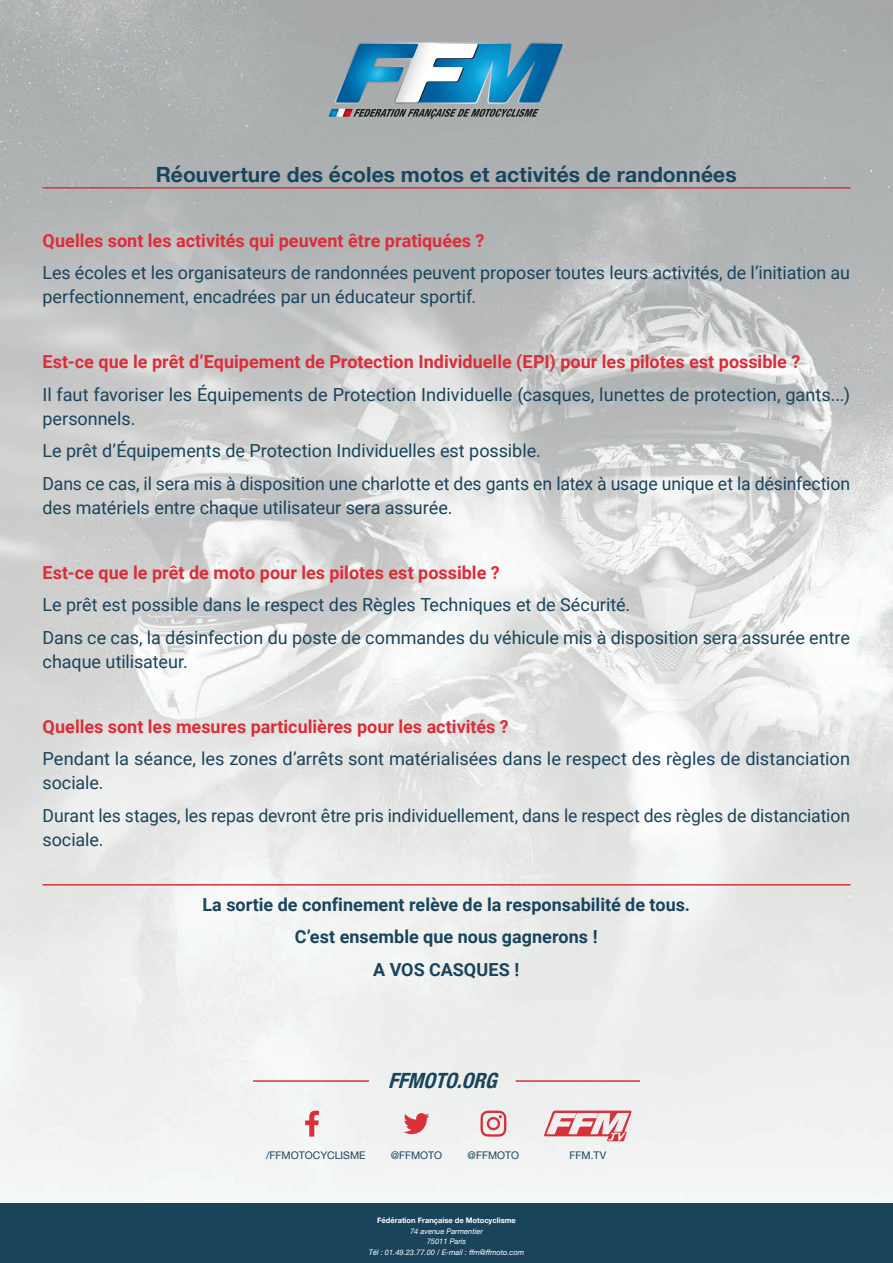
<style>
.page{position:relative;width:893px;height:1263px;background:#fff}
.page>*{position:absolute;margin:0;border:0;box-sizing:border-box;transform-origin:0 0}
.t1{font:700 21px "Helvetica Neue";letter-spacing:.005em;color:#19445c}
.t2{font:italic 700 condensed 21px "Helvetica Neue";color:#19445c}
.t3{font:18px/24px "Roboto";letter-spacing:-.005em;color:#19445c}
.t4{font:700 18px "Roboto";color:#dd2d39}
.t5{font:700 18px/32.5px "Roboto";color:#19445c;text-align:center}
.t6{font:10.5px "Helvetica Neue";color:#19445c}
.t7{font:italic 7.65px/10.5px "Helvetica Neue";color:#fff;text-align:center}
.t8{font:700 7.65px "Helvetica Neue";color:#fff}
</style>
<div class="page">
<img style="left:0;top:0;width:893px;height:1203px">
<svg style="left:328px;top:43px;width:236px;height:76px"></svg>
<hr style="left:43px;top:187px;width:807px;height:2px;background:#da303a">
<svg style="left:305px;top:1110px;width:14px;height:27px"></svg>
<svg style="left:403px;top:1113px;width:26px;height:21px"></svg>
<svg style="left:480px;top:1110px;width:26px;height:27px"></svg>
<hr style="left:253px;top:1080px;width:116px;height:2px;background:#da303a">
<hr style="left:516px;top:1080px;width:124px;height:2px;background:#da303a">
<svg style="left:544px;top:1110px;width:88px;height:31px"></svg>
<hr style="left:43px;top:884px;width:807px;height:1px;background:#da303a">
<div style="left:0;top:1203px;width:893px;height:60px;background:#19445c"></div>
<p class="t1" style="left:156px;top:158px;width:582px">Réouverture des écoles motos et activités de randonnées</p>
<p class="t4" style="left:43px;top:228px;width:444px">Quelles sont les activités qui peuvent être pratiquées ?</p>
<p class="t3" style="left:43px;top:260px;width:809px">Les écoles et les organisateurs de randonnées peuvent proposer toutes leurs activités, de l’initiation au perfectionnement, encadrées par un éducateur sportif.</p>
<p class="t4" style="left:43px;top:349px;width:759px">Est-ce que le prêt d’Equipement de Protection Individuelle (EPI) pour les pilotes est possible ?</p>
<p class="t3" style="left:43px;top:382px;width:809px">Il faut favoriser les Équipements de Protection Individuelle (casques, lunettes de protection, gants...) personnels.</p>
<p class="t3" style="left:43px;top:434px;width:809px;line-height:32.5px">Le prêt d’Équipements de Protection Individuelles est possible.<br>Dans ce cas, il sera mis à disposition une charlotte et des gants en latex à usage unique et la désinfection</p>
<p class="t3" style="left:43px;top:495px;width:412px">des matériels entre chaque utilisateur sera assurée.</p>
<p class="t4" style="left:43px;top:560px;width:459px">Est-ce que le prêt de moto pour les pilotes est possible ?</p>
<p class="t3" style="left:43px;top:588px;width:809px;line-height:32.5px">Le prêt est possible dans le respect des Règles Techniques et de Sécurité.<br>Dans ce cas, la désinfection du poste de commandes du véhicule mis à disposition sera assurée entre</p>
<p class="t3" style="left:43px;top:649px;width:147px">chaque utilisateur.</p>
<p class="t4" style="left:43px;top:714px;width:468px">Quelles sont les mesures particulières pour les activités ?</p>
<p class="t3" style="left:43px;top:746px;width:809px">Pendant la séance, les zones d’arrêts sont matérialisées dans le respect des règles de distanciation sociale.</p>
<p class="t3" style="left:43px;top:803px;width:809px">Durant les stages, les repas devront être pris individuellement, dans le respect des règles de distanciation sociale.</p>
<p class="t5" style="left:202px;top:887px;width:489px">La sortie de confinement relève de la responsabilité de tous.<br>C’est ensemble que nous gagnerons !<br>A VOS CASQUES !</p>
<p class="t2" style="left:388px;top:1063px;width:119px">FFMOTO.ORG</p>
<p class="t6" style="left:266px;top:1148px;width:101px">/FFMOTOCYCLISME</p>
<p class="t6" style="left:391px;top:1148px;width:53px">@FFMOTO</p>
<p class="t6" style="left:468px;top:1148px;width:53px">@FFMOTO</p>
<p class="t8" style="left:377px;top:1214px;width:140px">Fédération Française de Motocyclisme</p>
<p class="t7" style="left:369px;top:1226px;width:157px">74 avenue Parmentier<br>75011 Paris<br>Tél : 01.49.23.77.00 / E-mail : ffm@ffmoto.com</p>
<p class="t6" style="left:569px;top:1148px;width:38px">FFM.TV</p>
</div>
